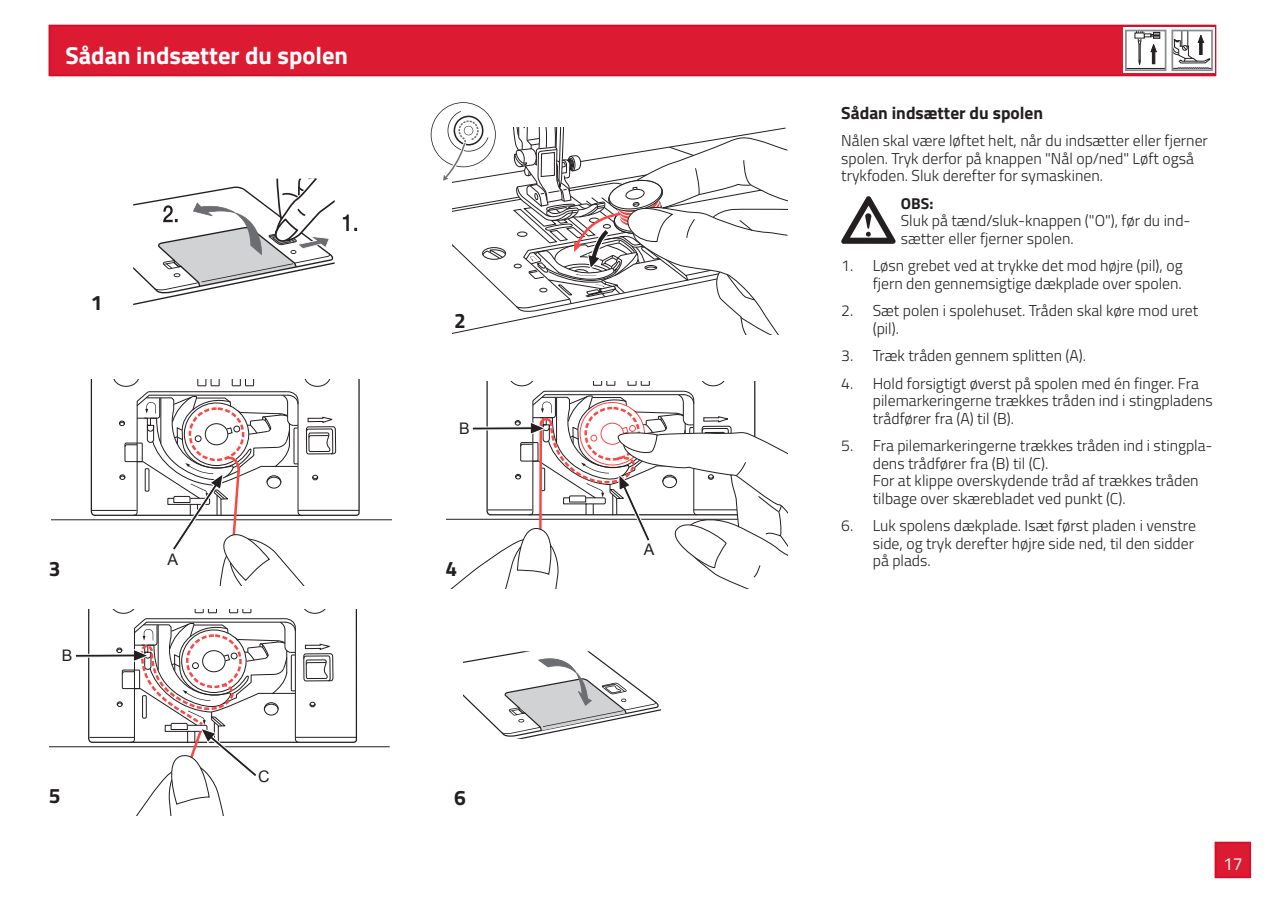
<style>
.page{position:relative;width:1275px;height:903px;background:#fff}
.page>*{position:absolute;margin:0;border:0;box-sizing:border-box;transform-origin:0 0}
.Head_im_Balken{font:700 24.5px "Titillium Web";color:#fff}
.ABC_Einzug{font:700 21px "Titillium Web";color:#231f20}
.Baseline_75{font:700 17.5px "Titillium Web";color:#231f20}
.t1{font:17.5px "Titillium Web";color:#fff}
.t2{font:15.92px "Arial";color:#231f20}
.Fließtext{font:300 15.75px/17.5px "Titillium Web";color:#231f20}
.s1{font-weight:700}
</style>
<div class="page">
<div style="left:1215px;top:842px;width:35px;height:35px;background:#dc1a32"></div>
<div style="left:1214px;top:842px;width:37px;height:36px;border:2px solid #d30d2b"></div>
<div style="left:50px;top:26px;width:1164px;height:49px;background:#dc1a32"></div>
<div style="left:49px;top:25px;width:1166px;height:51px;border:2px solid #d30d2b"></div>
<div style="left:1123px;top:28px;width:91px;height:45px;background:linear-gradient(to bottom,#fff,#fff)"></div>
<svg style="left:1174px;top:33px;width:36px;height:35px"></svg>
<div style="left:1171px;top:30px;width:42px;height:41px;border:2px solid #8a8c8f"></div>
<div style="left:1134px;top:33px;width:11px;height:6px;border:1px solid #231f20"></div>
<svg style="left:1136px;top:33px;width:24px;height:35px"></svg>
<div style="left:1125px;top:30px;width:41px;height:41px;border:2px solid #8a8c8f"></div>
<svg style="left:343px;top:214px;width:14px;height:17px"></svg>
<svg style="left:133px;top:179px;width:202px;height:126px"></svg>
<svg style="left:431px;top:102px;width:356px;height:232px"></svg>
<svg style="left:463px;top:651px;width:198px;height:88px"></svg>
<hr style="left:52px;top:519px;width:339px;height:1px;background:#231f20">
<svg style="left:90px;top:379px;width:270px;height:207px"></svg>
<svg style="left:447px;top:382px;width:341px;height:207px"></svg>
<hr style="left:50px;top:746px;width:340px;height:1px;background:#231f20">
<svg style="left:75px;top:609px;width:283px;height:207px"></svg>
<svg style="left:841px;top:196px;width:55px;height:48px"></svg>
<p class="Head_im_Balken" style="left:65px;top:37px;width:284px">WSådan indsætter du spolen</p>
<p class="ABC_Einzug" style="left:91px;top:286px;width:13px">1</p>
<p class="ABC_Einzug" style="left:454px;top:305px;width:13px">2</p>
<p class="t2" style="left:459px;top:418px;width:12px">B</p>
<p class="t2" style="left:168px;top:549px;width:12px">A</p>
<p class="ABC_Einzug" style="left:49px;top:552px;width:13px">3</p>
<p class="ABC_Einzug" style="left:446px;top:552px;width:13px">4</p>
<p class="t2" style="left:62px;top:645px;width:12px">B</p>
<p class="t2" style="left:258px;top:766px;width:13px">C</p>
<p class="ABC_Einzug" style="left:49px;top:779px;width:13px">5</p>
<p class="ABC_Einzug" style="left:454px;top:781px;width:13px">6</p>
<p class="t2" style="left:644px;top:539px;width:12px">A</p>
<p class="Baseline_75" style="left:841px;top:100px;width:203px">Sådan indsætter du spolen</p>
<p class="Fließtext" style="left:841px;top:131px;width:368px">Nålen skal være løftet helt, når du indsætter eller fjerner spolen. Tryk derfor på knappen "Nål op/ned" Løft også trykfoden. Sluk derefter for symaskinen.</p>
<p class="Fließtext" style="left:901px;top:194px;width:291px"><span class="s1">OBS:<br></span>Sluk på tænd/sluk-knappen ("O"), før du ind&shy;sætter eller fjerner spolen.</p>
<p class="Fließtext" style="left:841px;top:256px;width:343px;text-align:right">1. Løsn grebet ved at trykke det mod højre (pil), og fjern den gennemsigtige dækplade over spolen.</p>
<p class="Fließtext" style="left:873px;top:301px;width:327px;text-indent:-32px">2. Sæt polen i spolehuset. Tråden skal køre mod uret (pil).</p>
<p class="Fließtext" style="left:841px;top:346px;width:246px">3. Træk tråden gennem splitten (A).</p>
<p class="Fließtext" style="left:873px;top:374px;width:342px;text-indent:-32px">4. Hold forsigtigt øverst på spolen med én finger. Fra pilemarkeringerne trækkes tråden ind i stingpladens trådfører fra (A) til (B).</p>
<p class="Fließtext" style="left:873px;top:436px;width:341px;text-indent:-32px">5. Fra pilemarkeringerne trækkes tråden ind i stingpla&shy;dens trådfører fra (B) til (C).<br>For at klippe overskydende tråd af trækkes tråden tilbage over skærebladet ved punkt (C).</p>
<p class="Fließtext" style="left:873px;top:516px;width:325px;text-align:justify;text-indent:-32px">6. Luk spolens dækplade. Isæt først pladen i venstre side, og tryk derefter højre side ned, til den sidder på plads.</p>
<p class="t1" style="left:1223px;top:851px;width:21px">17</p>
</div>
